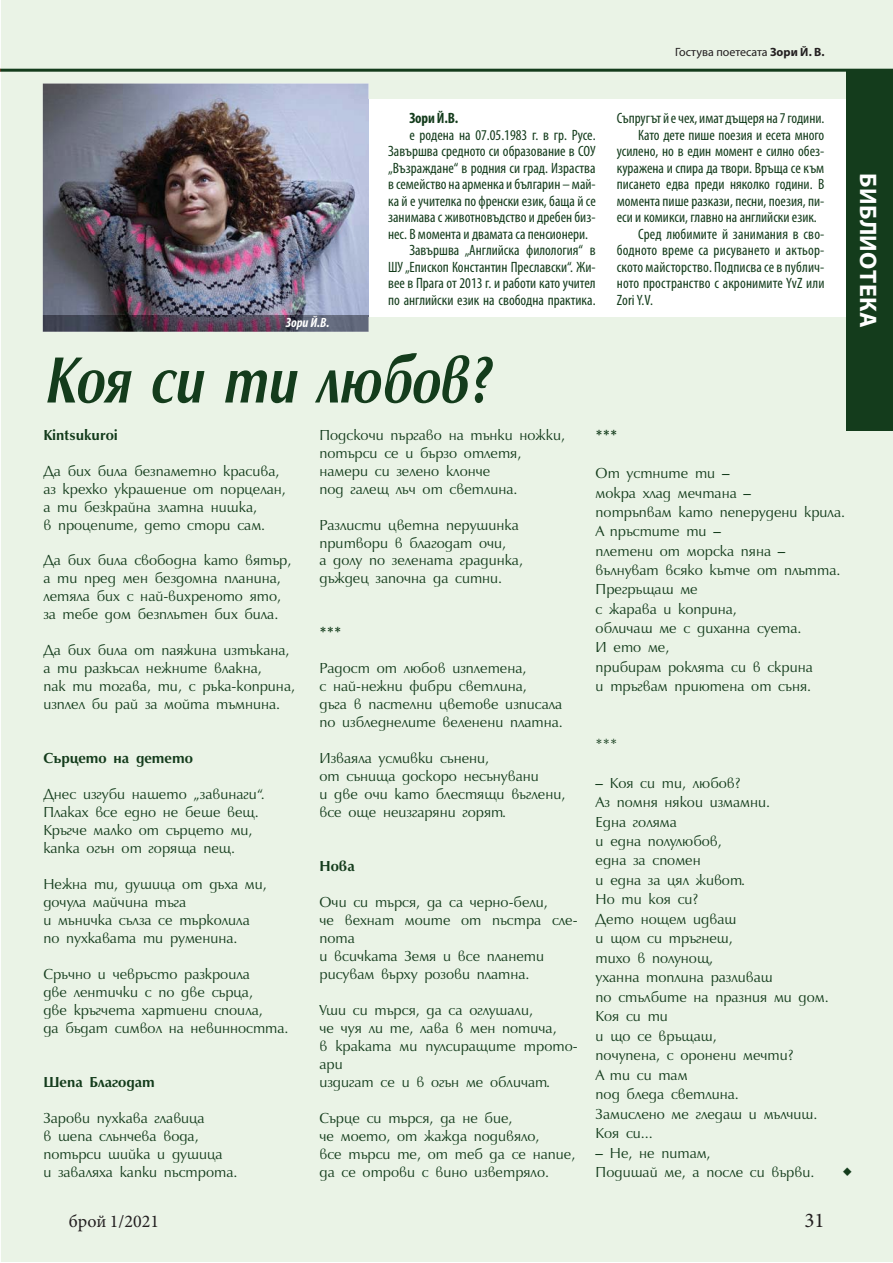
<style>
.page{position:relative;width:893px;height:1263px;background:#fff}
.page>*{position:absolute;margin:0;border:0;box-sizing:border-box;transform-origin:0 0}
.t1{font:italic 700 67.35px "Opal Bulgarian CYR";color:#143c1c;scale:.84 1}
.t2{font:700 24px "Myriad Pro";letter-spacing:.02em;color:#fff}
.t3{font:21px "Minion Pro";color:#231f20}
.t4{font:21px "Minion Pro";color:#143c1c}
.t5{font:18px "Minion Pro";color:#231f20}
.t6{font:15px/18px "Opal Bulgarian CYR";color:#143c1c}
.t7{font:condensed 15px "Myriad Pro";color:#143c1c}
.t8{font:700 15px "Opal Bulgarian CYR";color:#143c1c}
.t9{font:700 condensed 15px "Myriad Pro";color:#143c1c}
.t10{font:italic 700 condensed 13.5px "Myriad Pro";color:#fff}
.t11{font:12px "Myriad Pro";color:#231f20}
.s1{font-weight:700}
</style>
<div class="page">
<div style="left:1px;top:1px;width:891px;height:1261px;background:#eaf3e6"></div>
<div style="left:43px;top:99px;width:803px;height:218px;background:#fff"></div>
<img style="left:43px;top:84px;width:325px;height:15px">
<img style="left:43px;top:99px;width:325px;height:216px">
<hr style="left:1px;top:69px;width:891px;height:3px;background:#143c1c">
<div style="left:846px;top:70px;width:46px;height:360px;background:#143c1c"></div>
<svg style="left:43px;top:317px;width:325px;height:15px;background:#504758"></svg>
<img style="left:43px;top:315px;width:325px;height:2px">
<p class="t11" style="left:675px;top:45px;width:151px">Гостува поетесата <span class="s1">Зори Й. В.</span></p>
<p class="t10" style="left:286px;top:315px;width:45px">Зори Й.В.</p>
<p class="t9" style="left:409px;top:109px;width:51px">Зори Й.В.</p>
<p class="t7" style="left:409px;top:126px;width:188px">е родена на 07.05.1983 г. в гр. Русе.</p>
<p class="t7" style="left:388px;top:142px;width:209px">Завършва средното си образование в СОУ</p>
<p class="t7" style="left:388px;top:159px;width:209px">„Възраждане“ в родния си град. Израства</p>
<p class="t7" style="left:388px;top:175px;width:209px">в семейство на арменка и българин – май-</p>
<p class="t7" style="left:388px;top:192px;width:209px">ка й е учителка по френски език, баща й се</p>
<p class="t7" style="left:388px;top:208px;width:209px">занимава с животновъдство и дребен биз-</p>
<p class="t7" style="left:388px;top:225px;width:201px">нес. В момента и дваматa са пенсионери.</p>
<p class="t7" style="left:409px;top:241px;width:188px">Завършва „Английска филология“ в</p>
<p class="t7" style="left:388px;top:258px;width:209px">ШУ „Епископ Константин Преславски“. Жи-</p>
<p class="t7" style="left:388px;top:274px;width:209px">вее в Прага от 2013 г. и работи като учител</p>
<p class="t7" style="left:388px;top:291px;width:209px">по английски език на свободна практика.</p>
<p class="t7" style="left:617px;top:109px;width:209px">Съпругът й е чех, имат дъщеря на 7 години.</p>
<p class="t7" style="left:638px;top:126px;width:188px">Като дете пише поезия и есета много</p>
<p class="t7" style="left:617px;top:142px;width:209px">усилено, но в един момент е силно обез-</p>
<p class="t7" style="left:617px;top:159px;width:209px">куражена и спира да твори. Връща се към</p>
<p class="t7" style="left:617px;top:175px;width:209px">писането едва преди няколко години. В</p>
<p class="t7" style="left:617px;top:192px;width:209px">момента пише разкази, песни, поезия, пи-</p>
<p class="t7" style="left:617px;top:208px;width:201px">еси и комикси, главно на английски език.</p>
<p class="t7" style="left:638px;top:225px;width:188px">Сред любимите й занимания в сво-</p>
<p class="t7" style="left:617px;top:241px;width:209px">бодното време са рисуването и актьор-</p>
<p class="t7" style="left:617px;top:258px;width:209px">ското майсторство. Подписва се в публич-</p>
<p class="t7" style="left:617px;top:274px;width:209px">ното пространство с акронимите YvZ или</p>
<p class="t7" style="left:617px;top:291px;width:38px">Zori Y.V.</p>
<h2 class="t2" style="left:882px;top:173px;width:157px;rotate:90deg">БИБЛИОТЕКА</h2>
<h1 class="t1" style="left:43px;top:341px;width:533px">Коя си ти любов?</h1>
<p class="t8" style="left:43px;top:426px;width:76px">Kintsukuroi</p>
<p class="t6" style="left:43px;top:461px;width:244px">Да бих била безпаметно красива, аз крехко украшение от порцелан, а ти безкрайна златна нишка,<br>в процепите, дето стори сам.</p>
<p class="t6" style="left:43px;top:551px;width:249px">Да бих била свободна като вятър, а ти пред мен бездомна планина, летяла бих с най-вихреното ято, за тебе дом безплътен бих била.</p>
<p class="t6" style="left:43px;top:641px;width:253px">Да бих била от паяжина изтъкана, а ти разкъсал нежните влакна,<br>пак ти тогава, ти, с ръка-коприна, изплел би рай за мойта тъмнина.</p>
<p class="t8" style="left:43px;top:749px;width:151px">Сърцето на детето</p>
<p class="t6" style="left:43px;top:785px;width:223px">Днес изгуби нашето „завинаги“.<br>Плаках все едно не беше вещ.<br>Кръгче малко от сърцето ми, капка огън от горяща пещ.</p>
<p class="t6" style="left:43px;top:875px;width:225px">Нежна ти, душица от дъха ми, дочула майчина тъга<br>и мъничка сълза се търколила по пухкавата ти руменина.</p>
<p class="t6" style="left:43px;top:965px;width:247px">Сръчно и чевръсто разкроила<br>две лентички с по две сърца,<br>две кръгчета хартиени споила,<br>да бъдат символ на невинността.</p>
<p class="t6" style="left:319px;top:426px;width:247px">Подскочи пъргаво на тънки ножки, потърси се и бързо отлетя, намери си зелено клонче<br>под галещ лъч от светлина.</p>
<p class="t6" style="left:319px;top:515px;width:205px">Разлисти цветна перушинка притвори в благодат очи,<br>а долу по зелената градинка, дъждец започна да ситни.</p>
<p class="t8" style="left:319px;top:623px;width:24px">***</p>
<p class="t6" style="left:319px;top:659px;width:245px">Радост от любов изплетена,<br>с най-нежни фибри светлина,<br>дъга в пастелни цветове изписала по избледнелите веленени платна.</p>
<p class="t6" style="left:319px;top:749px;width:247px">Изваяла усмивки сънени,<br>от сънища доскоро несънувани<br>и две очи като блестящи въглени, все още неизгаряни горят.</p>
<p class="t8" style="left:319px;top:857px;width:37px">Нова</p>
<p class="t6" style="left:319px;top:893px;width:260px">Очи си търся, да са черно-бели,<br>че вехнат моите от пъстра сле&shy;пота<br>и всичката Земя и все планети рисувам върху розови платна.</p>
<p class="t6" style="left:319px;top:1001px;width:260px">Уши си търся, да са оглушали,<br>че чуя ли те, лава в мен потича,<br>в краката ми пулсиращите трото&shy;ари<br>издигат се и в огън ме обличат.</p>
<p class="t6" style="left:319px;top:1108px;width:257px">Сърце си търся, да не бие,<br>че моето, от жажда подивяло,<br>все търси те, от теб да се напие, да се отрови с вино изветряло.</p>
<p class="t8" style="left:43px;top:1073px;width:113px">Шепа Благодат</p>
<p class="t6" style="left:43px;top:1108px;width:196px">Зарови пухкава главица<br>в шепа слънчева вода, потърси шийка и душица<br>и заваляха капки пъстрота.</p>
<p class="t8" style="left:595px;top:426px;width:24px">***</p>
<p class="t6" style="left:595px;top:463px;width:251px;line-height:19.4px">От устните ти –<br>мокра хлад мечтана –<br>потръпвам като пеперудени крила.<br>А пръстите ти –<br>плетени от морска пяна – вълнуват всяко кътче от плътта.<br>Прегръщаш ме<br>с жарава и коприна,<br>обличаш ме с диханна суета.<br>И ето ме,<br>прибирам роклята си в скрина<br>и тръгвам приютена от съня.</p>
<p class="t6" style="left:595px;top:735px;width:23px">***</p>
<p class="t6" style="left:595px;top:773px;width:235px;line-height:19.5px">– Коя си ти, любов?<br>Аз помня някои измамни.<br>Една голяма<br>и една полулюбов,<br>една за спомен<br>и една за цял живот.<br>Но ти коя си?<br>Дето нощем идваш<br>и щом си тръгнеш,<br>тихо в полунощ,<br>уханна топлина разливаш<br>по стълбите на празния ми дом.<br>Коя си ти<br>и що се връщаш,<br>почупена, с оронени мечти?<br>А ти си там<br>под бледа светлина.<br>Замислено ме гледаш и мълчиш.<br>Коя си...</p>
<p class="t6" style="left:595px;top:1143px;width:220px;line-height:19.5px">– Не, не питам,<br>Подишай ме, а после си върви.</p>
<h3 class="t4" style="left:843px;top:1157px;width:11px">◆</h3>
<p class="t5" style="left:69px;top:1210px;width:92px">брой 1/2021</p>
<h3 class="t3" style="left:804px;top:1207px;width:22px">31</h3>
</div>
